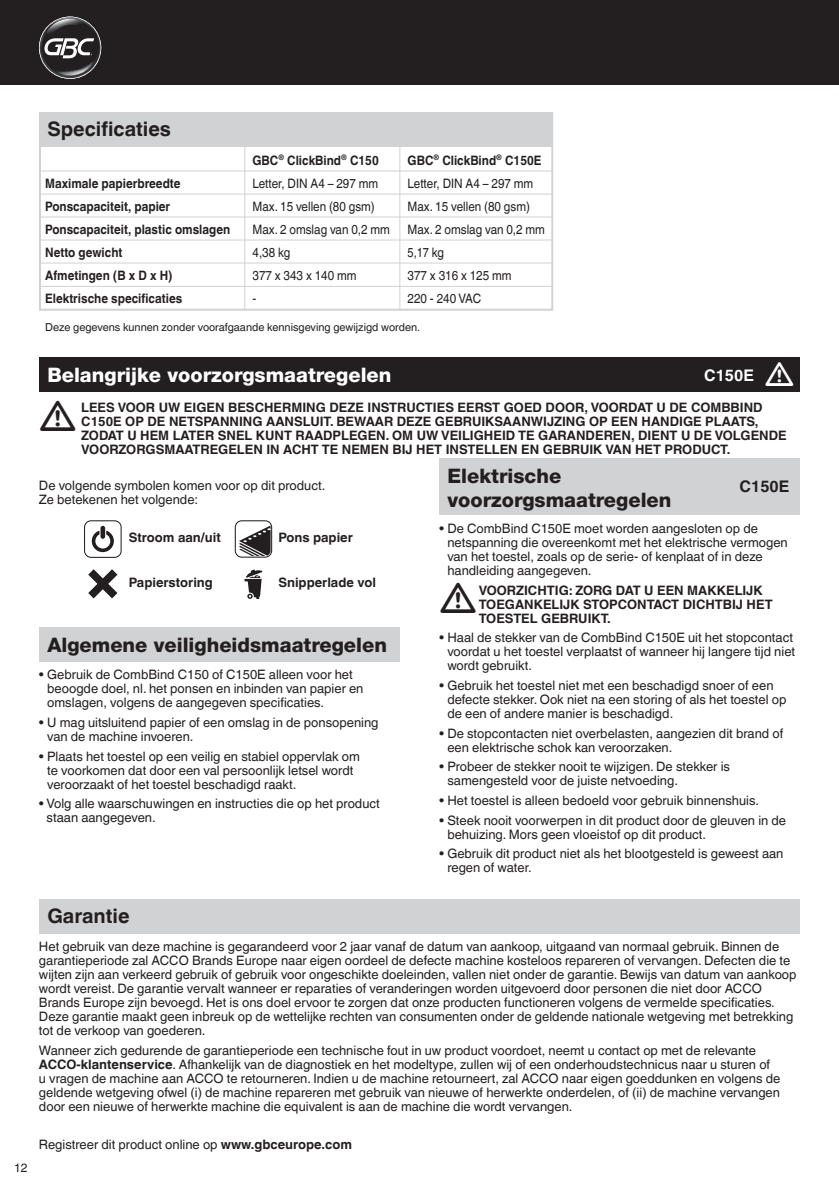
<style>
.page{position:relative;width:839px;height:1191px;background:#fff}
.page>*{position:absolute;margin:0;border:0;box-sizing:border-box;transform-origin:0 0}
.t1{font:800 20px/24px "Helvetica Neue";color:#231f20}
.t2{font:800 20px "Helvetica Neue";color:#fff}
.t3{font:700 20px "Helvetica Linotype";color:#231f20}
.t4{font:700 16px "Helvetica Linotype";color:#fff}
.t5{font:700 16px "Helvetica Linotype";color:#231f20}
.t6{font:13px/14px "Helvetica Linotype";color:#231f20}
.t7{font:700 13px/14px "Helvetica Linotype";color:#231f20}
.t8{font:700 13px "Helvetica Linotype";color:#231f20;scale:.9 1}
.t9{font:13px "Helvetica Linotype";color:#231f20;scale:.9 1}
.t10{font:13px "Helvetica Linotype";color:#231f20;scale:.85 1}
.t11{font:12px "Helvetica Linotype";color:#231f20}
.t12{font:11px "Helvetica Linotype";color:#231f20}
.s1{font-weight:700}
</style>
<div class="page">
<div style="left:39px;top:357px;width:760px;height:34px;background:#231f20"></div>
<div style="left:39px;top:899px;width:760px;height:34px;background:#d1d2d4"></div>
<div style="left:39px;top:627px;width:360px;height:34px;background:#d1d2d4"></div>
<svg style="left:88px;top:569px;width:29px;height:29px"></svg>
<svg style="left:244px;top:569px;width:18px;height:30px"></svg>
<svg style="left:235px;top:520px;width:37px;height:37px"></svg>
<svg style="left:84px;top:520px;width:38px;height:38px"></svg>
<div style="left:439px;top:458px;width:360px;height:57px;background:#d1d2d4"></div>
<div style="left:0;top:0;width:838px;height:84px;background:#231f20"></div>
<svg style="left:39px;top:16px;width:62px;height:63px"></svg>
<img style="left:54px;top:58px;width:41px;height:18px">
<img style="left:66px;top:68px;width:23px;height:8px">
<div style="left:39px;top:113px;width:514px;height:197px;border:2px solid #d1d2d4"></div>
<div style="left:39px;top:113px;width:513px;height:34px;background:#d1d2d4"></div>
<hr style="left:244px;top:141px;width:1px;height:169px;background:#d1d2d4">
<hr style="left:399px;top:141px;width:1px;height:169px;background:#d1d2d4">
<hr style="left:40px;top:193px;width:512px;height:1px;background:#d1d2d4">
<hr style="left:40px;top:170px;width:512px;height:1px;background:#d1d2d4">
<hr style="left:40px;top:239px;width:512px;height:1px;background:#d1d2d4">
<hr style="left:40px;top:216px;width:512px;height:1px;background:#d1d2d4">
<hr style="left:40px;top:262px;width:512px;height:1px;background:#d1d2d4">
<hr style="left:40px;top:286px;width:512px;height:1px;background:#d1d2d4">
<p class="t3" style="left:47px;top:118px;width:125px">Specificaties</p>
<p class="t8" style="left:252px;top:153px;width:142px">GBC<sup>®</sup> ClickBind<sup>®</sup> C150</p>
<p class="t9" style="left:252px;top:176px;width:141px">Letter, DIN A4 – 297 mm</p>
<p class="t9" style="left:252px;top:199px;width:137px">Max. 15 vellen (80 gsm)</p>
<p class="t9" style="left:252px;top:222px;width:154px">Max. 2 omslag van 0,2 mm</p>
<p class="t9" style="left:252px;top:245px;width:43px">4,38 kg</p>
<p class="t9" style="left:252px;top:268px;width:117px">377 x 343 x 140 mm</p>
<p class="t9" style="left:252px;top:291px;width:6px">-</p>
<p class="t8" style="left:407px;top:153px;width:150px">GBC<sup>®</sup> ClickBind<sup>®</sup> C150E</p>
<p class="t9" style="left:407px;top:176px;width:141px">Letter, DIN A4 – 297 mm</p>
<p class="t9" style="left:407px;top:199px;width:137px">Max. 15 vellen (80 gsm)</p>
<p class="t9" style="left:407px;top:222px;width:154px">Max. 2 omslag van 0,2 mm</p>
<p class="t10" style="left:407px;top:245px;width:44px">5,17 kg</p>
<p class="t9" style="left:407px;top:268px;width:117px">377 x 316 x 125 mm</p>
<p class="t9" style="left:407px;top:291px;width:83px">220 - 240 VAC</p>
<p class="t8" style="left:45px;top:176px;width:152px">Maximale papierbreedte</p>
<p class="t8" style="left:45px;top:199px;width:140px">Ponscapaciteit, papier</p>
<p class="t8" style="left:45px;top:222px;width:207px">Ponscapaciteit, plastic omslagen</p>
<p class="t8" style="left:45px;top:245px;width:87px">Netto gewicht</p>
<p class="t8" style="left:45px;top:268px;width:143px">Afmetingen (B x D x H)</p>
<p class="t8" style="left:45px;top:291px;width:154px">Elektrische specificaties</p>
<p class="t12" style="left:45px;top:320px;width:376px">Deze gegevens kunnen zonder voorafgaande kennisgeving gewijzigd worden.</p>
<p class="t2" style="left:47px;top:363px;width:345px">Belangrijke voorzorgsmaatregelen</p>
<p class="t4" style="left:703px;top:366px;width:51px">C150E</p>
<p class="t7" style="left:81px;top:400px;width:706px">LEES VOOR UW EIGEN BESCHERMING DEZE INSTRUCTIES EERST GOED DOOR, VOORDAT U DE COMBBIND C150E OP DE NETSPANNING AANSLUIT. BEWAAR DEZE GEBRUIKSAANWIJZING OP EEN HANDIGE PLAATS, ZODAT U HEM LATER SNEL KUNT RAADPLEGEN. OM UW VEILIGHEID TE GARANDEREN, DIENT U DE VOLGENDE VOORZORGSMAATREGELEN IN ACHT TE NEMEN BIJ HET INSTELLEN EN GEBRUIK VAN HET PRODUCT.</p>
<p class="t6" style="left:39px;top:479px;width:288px">De volgende symbolen komen voor op dit product.<br>Ze betekenen het volgende:</p>
<p class="t7" style="left:278px;top:530px;width:76px">Pons papier</p>
<p class="t7" style="left:278px;top:575px;width:99px">Snipperlade vol</p>
<p class="t7" style="left:129px;top:530px;width:93px">Stroom aan/uit</p>
<p class="t7" style="left:129px;top:575px;width:86px">Papierstoring</p>
<p class="t1" style="left:47px;top:632px;width:341px">Algemene veiligheidsmaatregelen</p>
<p class="t6" style="left:47px;top:667px;width:317px;text-indent:-8px">• Gebruik de CombBind C150 of C150E alleen voor het beoogde doel, nl. het ponsen en inbinden van papier en omslagen, volgens de aangegeven specificaties.</p>
<p class="t6" style="left:47px;top:715px;width:332px;text-indent:-8px">• U mag uitsluitend papier of een omslag in de ponsopening van de machine invoeren.</p>
<p class="t6" style="left:47px;top:749px;width:314px;text-indent:-8px">• Plaats het toestel op een veilig en stabiel oppervlak om te voorkomen dat door een val persoonlijk letsel wordt veroorzaakt of het toestel beschadigd raakt.</p>
<p class="t6" style="left:47px;top:796px;width:334px;text-indent:-8px">• Volg alle waarschuwingen en instructies die op het product staan aangegeven.</p>
<p class="t1" style="left:447px;top:464px;width:225px">Elektrische voorzorgsmaatregelen</p>
<p class="t6" style="left:447px;top:521px;width:342px;text-indent:-8px">• De CombBind C150E moet worden aangesloten op de netspanning die overeenkomt met het elektrische vermogen van het toestel, zoals op de serie- of kenplaat of in deze handleiding aangegeven.</p>
<p class="t7" style="left:478px;top:583px;width:295px">VOORZICHTIG: ZORG DAT U EEN MAKKELIJK<br>TOEGANKELIJK STOPCONTACT DICHTBIJ HET<br>TOESTEL GEBRUIKT.</p>
<p class="t6" style="left:447px;top:630px;width:349px;text-indent:-8px">• Haal de stekker van de CombBind C150E uit het stopcontact voordat u het toestel verplaatst of wanneer hij langere tijd niet wordt gebruikt.</p>
<p class="t6" style="left:447px;top:678px;width:340px;text-indent:-8px">• Gebruik het toestel niet met een beschadigd snoer of een defecte stekker. Ook niet na een storing of als het toestel op de een of andere manier is beschadigd.</p>
<p class="t6" style="left:447px;top:726px;width:337px;text-indent:-8px">• De stopcontacten niet overbelasten, aangezien dit brand of een elektrische schok kan veroorzaken.</p>
<p class="t6" style="left:447px;top:759px;width:284px;text-indent:-8px">• Probeer de stekker nooit te wijzigen. De stekker is samengesteld voor de juiste netvoeding.</p>
<p class="t6" style="left:439px;top:793px;width:321px">• Het toestel is alleen bedoeld voor gebruik binnenshuis.</p>
<p class="t6" style="left:447px;top:813px;width:340px;text-indent:-8px">• Steek nooit voorwerpen in dit product door de gleuven in de behuizing. Mors geen vloeistof op dit product.</p>
<p class="t6" style="left:447px;top:846px;width:337px;text-indent:-8px">• Gebruik dit product niet als het blootgesteld is geweest aan regen of water.</p>
<p class="t5" style="left:739px;top:477px;width:51px">C150E</p>
<p class="t11" style="left:14px;top:1160px;width:15px">12</p>
<p class="t3" style="left:47px;top:904px;width:84px">Garantie</p>
<p class="t6" style="left:39px;top:939px;width:758px">Het gebruik van deze machine is gegarandeerd voor 2 jaar vanaf de datum van aankoop, uitgaand van normaal gebruik. Binnen de garantieperiode zal ACCO Brands Europe naar eigen oordeel de defecte machine kosteloos repareren of vervangen. Defecten die te wijten zijn aan verkeerd gebruik of gebruik voor ongeschikte doeleinden, vallen niet onder de garantie. Bewijs van datum van aankoop wordt vereist. De garantie vervalt wanneer er reparaties of veranderingen worden uitgevoerd door personen die niet door ACCO Brands Europe zijn bevoegd. Het is ons doel ervoor te zorgen dat onze producten functioneren volgens de vermelde specificaties.<br>Deze garantie maakt geen inbreuk op de wettelijke rechten van consumenten onder de geldende nationale wetgeving met betrekking tot de verkoop van goederen.</p>
<p class="t6" style="left:39px;top:1043px;width:742px">Wanneer zich gedurende de garantieperiode een technische fout in uw product voordoet, neemt u contact op met de relevante <span class="s1">ACCO-klantenservice</span>. Afhankelijk van de diagnostiek en het modeltype, zullen wij of een onderhoudstechnicus naar u sturen of u vragen de machine aan ACCO te retourneren. Indien u de machine retourneert, zal ACCO naar eigen goeddunken en volgens de geldende wetgeving ofwel (i) de machine repareren met gebruik van nieuwe of herwerkte onderdelen, of (ii) de machine vervangen door een nieuwe of herwerkte machine die equivalent is aan de machine die wordt vervangen.</p>
<p class="t6" style="left:39px;top:1137px;width:314px">Registreer dit product online op <span class="s1">www.gbceurope.com</span></p>
</div>
